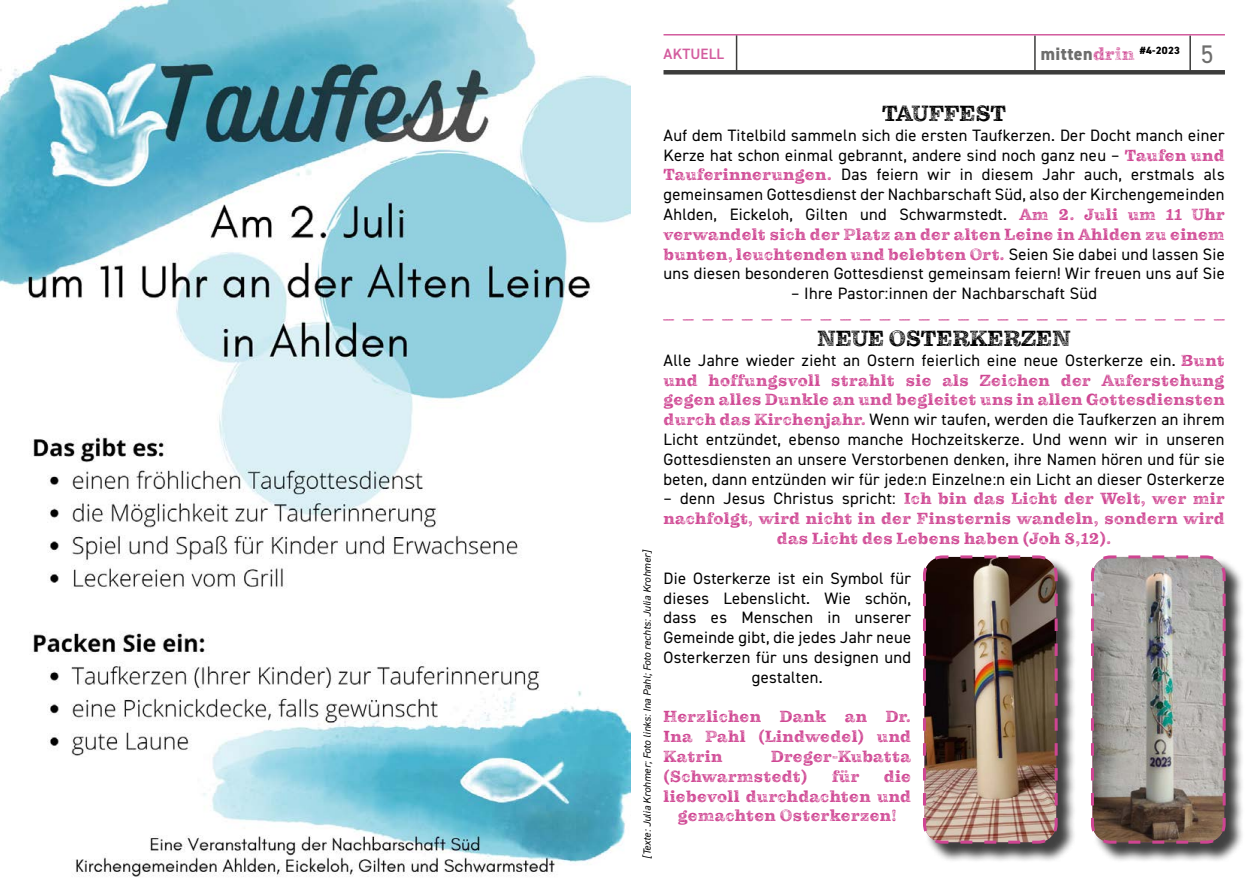
<style>
.page{position:relative;width:1259px;height:893px;background:#fff}
.page>*{position:absolute;margin:0;border:0;box-sizing:border-box;transform-origin:0 0}
.t1{font:25.5px "DIN2014";color:#6d6d6c}
.t2{font:22.5px "Pulpo Rust 75";color:#000}
.t3{font:800 18px "DIN2014";letter-spacing:.025em;color:#6d6d6c}
.t4{font:16.5px/19.8px "DIN2014";letter-spacing:.02em;color:#000;text-align:justify}
.t5{font:16.5px/19.8px "Pulpo Rust 75";letter-spacing:.02em;color:#cf4592}
.t6{font:600 15px "DIN2014";letter-spacing:.01em;color:#d35c9e}
.t7{font:italic 10.5px "DIN2014";color:#000}
.t8{font:800 10.5px "DIN2014";color:#000}
.s1{font-family:"Pulpo Rust 50";font-weight:400;color:#cf4592}
.s2{font-family:"Pulpo Rust 75";color:#cf4592}
.s3{font-family:"DIN2014";color:#000}
</style>
<div class="page">
<hr style="left:1034px;top:35px;width:1px;height:36px;background:#3c3c3b">
<hr style="left:1189px;top:35px;width:2px;height:36px;background:#3c3c3b">
<div style="left:663px;top:70px;width:562px;height:5px;background:#3c3c3b"></div>
<hr style="left:663px;top:34px;width:562px;height:2px;background:#d35c9e">
<hr style="left:736px;top:35px;width:1px;height:36px;background:#3c3c3b">
<img style="left:0;top:1px;width:630px;height:876px">
<div style="left:1092px;top:557px;width:152px;height:305px;background:#000;opacity:.75"></div>
<img style="left:1091px;top:555px;width:136px;height:290px">
<div style="left:924px;top:557px;width:152px;height:305px;background:#000;opacity:.75"></div>
<img style="left:923px;top:555px;width:136px;height:290px">
<p class="t6" style="left:663px;top:44px;width:62px">AKTUELL</p>
<p class="t3" style="left:1040px;top:42px;width:95px">mitten<span class="s1">drin</span></p>
<h1 class="t1" style="left:1200px;top:38px;width:14px">5</h1>
<p class="t8" style="left:1140px;top:44px;width:42px">#4-2023</p>
<p class="t7" style="left:641px;top:859px;width:311px;rotate:-90deg">[Texte: Julia Krohmer; Foto links: Ina Pahl; Foto rechts: Julia Krohmer]</p>
<h2 class="t2" style="left:882px;top:100px;width:125px">TAUFFEST</h2>
<p class="t4" style="left:663px;top:125px;width:563px">Auf dem Titelbild sammeln sich die ersten Taufkerzen. Der Docht manch einer Kerze hat schon einmal gebrannt, andere sind noch ganz neu – <span class="s2">Taufen und Tauferinnerungen.</span> Das feiern wir in diesem Jahr auch, erstmals als gemeinsamen Gottesdienst der Nachbarschaft Süd, also der Kirchengemeinden Ahlden, Eickeloh, Gilten und Schwarmstedt. <span class="s2">Am 2. Juli um 11 Uhr</span></p>
<p class="t5" style="left:663px;top:225px;width:563px">verwandelt sich der Platz an der alten Leine in Ahlden zu einem bunten, leuchtenden und belebten Ort. <span class="s3">Seien Sie dabei und lassen Sie</span></p>
<p class="t4" style="left:663px;top:264px;width:563px">uns diesen besonderen Gottesdienst gemeinsam feiern! Wir freuen uns auf Sie</p>
<p class="t4" style="left:791px;top:283px;width:308px">– Ihre Pastor:innen der Nachbarschaft Süd</p>
<p class="t5" style="left:663px;top:304px;width:563px">_____________________________</p>
<h2 class="t2" style="left:817px;top:325px;width:255px">NEUE OSTERKERZEN</h2>
<p class="t4" style="left:663px;top:350px;width:562px">Alle Jahre wieder zieht an Ostern feierlich eine neue Osterkerze ein. <span class="s2">Bunt</span></p>
<p class="t5" style="left:663px;top:370px;width:563px">und hoffungsvoll strahlt sie als Zeichen der Auferstehung gegen alles Dunkle an und begleitet uns in allen Gottesdiensten</p>
<p class="t4" style="left:663px;top:409px;width:563px"><span class="s2">durch das Kirchenjahr.</span> Wenn wir taufen, werden die Taufkerzen an ihrem Licht entzündet, ebenso manche Hochzeitskerze. Und wenn wir in unseren Gottesdiensten an unsere Verstorbenen denken, ihre Namen hören und für sie beten, dann entzünden wir für jede:n Einzelne:n ein Licht an dieser Osterkerze</p>
<p class="t5" style="left:663px;top:489px;width:563px;text-align:center"><span class="s3">– denn Jesus Christus spricht:</span> Ich bin das Licht der Welt, wer mir nachfolgt, wird nicht in der Finsternis wandeln, sondern wird das Licht des Lebens haben (Joh 8,12).</p>
<p class="t4" style="left:663px;top:568px;width:249px;text-align:center">Die Osterkerze ist ein Symbol für dieses Lebenslicht. Wie schön, dass es Menschen in unserer<br>Gemeinde gibt, die jedes Jahr neue<br>Osterkerzen für uns designen und gestalten.</p>
<p class="t5" style="left:663px;top:707px;width:249px;text-align:justify">Herzlichen Dank an Dr.<br>Ina Pahl (Lindwedel) und Katrin</p>
<p class="t5" style="left:663px;top:747px;width:249px;text-indent:107px">Dreger-Kubatta (Schwarmstedt)</p>
<p class="t5" style="left:832px;top:766px;width:29px">für</p>
<p class="t5" style="left:884px;top:766px;width:29px">die</p>
<p class="t5" style="left:663px;top:786px;width:249px">liebevoll durchdachten und</p>
<p class="t5" style="left:678px;top:806px;width:220px">gemachten Osterkerzen!</p>
</div>
